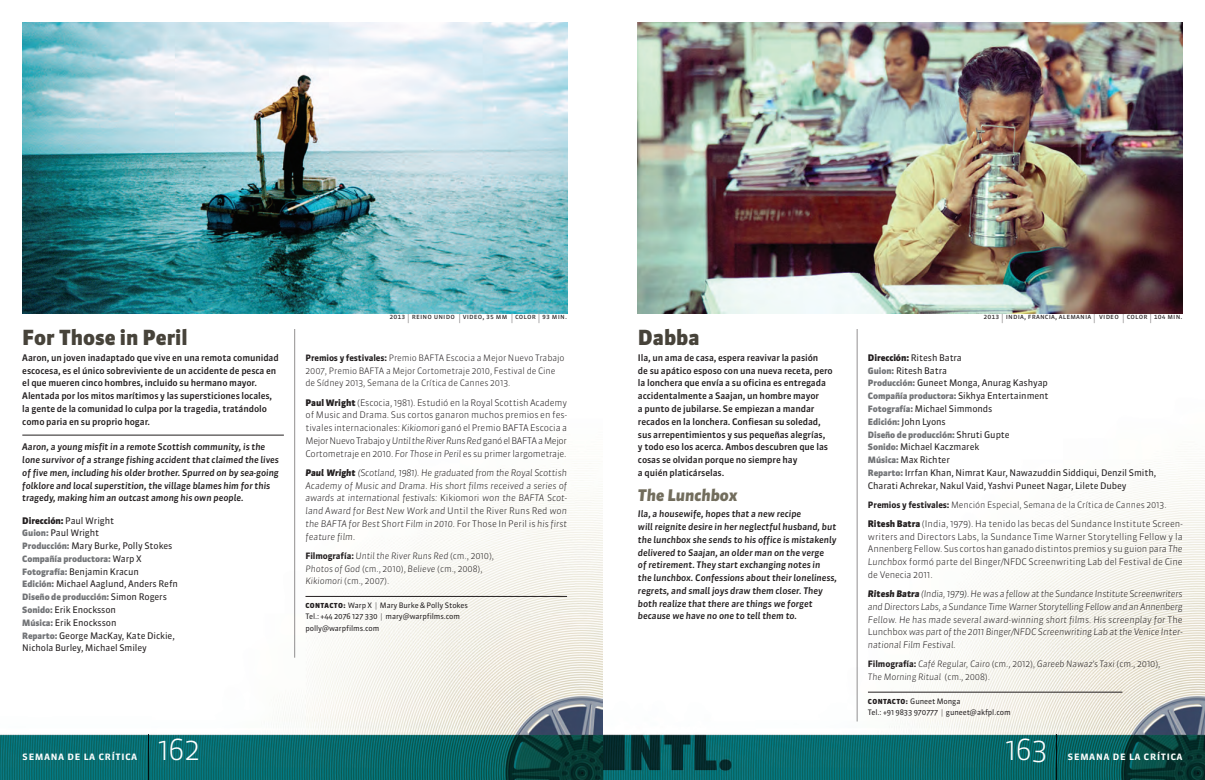
<style>
.page{position:relative;width:1205px;height:780px;background:#fff}
.page>*{position:absolute;margin:0;border:0;box-sizing:border-box;transform-origin:0 0}
.t1{font:300 28.88px "Sanuk";letter-spacing:-.01em;color:#fff}
.Título-Español{font:900 20.75px "Sanuk";color:#47433a}
.t2{font:italic 900 16px "Sanuk";color:#726d5d}
.t3{font:11.62px "Sanuk Medium SC";letter-spacing:.025em;color:#fff}
.t4{font:500 9px/12.8px "Sanuk";letter-spacing:-.01em;color:#231f20}
.t5{font:italic 500 9px/12.8px "Sanuk";letter-spacing:-.005em;color:#231f20}
.t6{font:italic 300 9px/12.8px "Sanuk";color:#231f20;text-align:justify}
.t7{font:300 9px/12.8px "Sanuk";letter-spacing:-.02em;color:#231f20;text-align:justify}
.t8{font:9px/12.8px "Sanuk";letter-spacing:-.01em;color:#231f20}
.t9{font:900 9px "Sanuk";letter-spacing:-.01em;color:#231f20}
.Cuerpo-Filmo_Fests{font:300 8.75px/12.8px "Sanuk";letter-spacing:-.01em;color:#231f20}
.t10{font:italic 300 8.75px "Sanuk";letter-spacing:-.01em;color:#231f20}
.t11{font:900 8.75px "Sanuk";letter-spacing:-.01em;color:#727477}
.t12{font:7.5px "Sanuk";letter-spacing:-.01em;color:#231f20}
.t13{font:7.5px "Sanuk Regular SC";letter-spacing:.015em;color:#231f20}
.s1{font-weight:400}
.s2{font-weight:900;font-size:8.75px;color:#727477}
.s3{font-weight:400;font-size:9px;color:#231f20}
.s4{font-family:"Sanuk";font-weight:100;font-size:9.75px}
.s5{font-weight:700}
.s6{font-weight:900}
.s7{font-style:italic}
.s8{font-style:normal}
.s9{font-weight:700;font-style:normal}
.s10{font-weight:900;font-size:6.88px}
.s11{font-weight:300}
</style>
<div class="page">
<img style="left:0;top:22px;width:1205px;height:758px">
<hr style="left:1056px;top:734px;width:1px;height:46px;background:#231f20">
<hr style="left:148px;top:734px;width:1px;height:46px;background:#231f20">
<hr style="left:857px;top:329px;width:1px;height:392px;background:#231f20">
<hr style="left:868px;top:691px;width:254px;height:1px;background:#231f20">
<img style="left:638px;top:22px;width:544px;height:291px">
<hr style="left:294px;top:329px;width:1px;height:328px;background:#231f20">
<hr style="left:22px;top:435px;width:262px;height:1px;background:#231f20">
<hr style="left:305px;top:596px;width:262px;height:1px;background:#231f20">
<img style="left:22px;top:22px;width:545px;height:291px">
<p class="Título-Español" style="left:22px;top:324px;width:167px">For Those in Peril</p>
<p class="t4" style="left:22px;top:351px;width:258px">Aaron, un joven inadaptado que vive en una remota comunidad escocesa, es el único sobreviviente de un accidente de pesca en el que mueren cinco hombres, incluido su hermano mayor.<br>Alentada por los mitos marítimos y las supersticiones locales,</p>
<p class="t4" style="left:22px;top:402px;width:246px">la gente de la comunidad lo culpa por la tragedia, tratándolo como paria en su proprio hogar.</p>
<p class="t5" style="left:22px;top:440px;width:258px">Aaron, a young misfit in a remote Scottish community, is the lone survivor of a strange fishing accident that claimed the lives of five men, including his older brother. Spurred on by sea-going folklore and local superstition, the village blames him for this tragedy, making him an outcast among his own people.</p>
<p class="t9" style="left:22px;top:515px;width:93px">Dirección: <span class="s1">Paul Wright</span></p>
<p class="t8" style="left:22px;top:526px;width:78px"><span class="s2">Guion:</span> Paul Wright</p>
<p class="t8" style="left:22px;top:539px;width:152px"><span class="s2">Producción:</span> Mary Burke, Polly Stokes</p>
<p class="t11" style="left:22px;top:553px;width:121px">Compañía productora: <span class="s3">Warp X</span></p>
<p class="t8" style="left:22px;top:565px;width:118px"><span class="s2">Fotografía:</span> Benjamin Kracun</p>
<p class="t8" style="left:22px;top:578px;width:157px"><span class="s2">Edición:</span> Michael Aaglund, Anders Refn</p>
<p class="t11" style="left:22px;top:591px;width:146px">Diseño de producción: <span class="s3">Simon Rogers</span></p>
<p class="t8" style="left:22px;top:603px;width:95px"><span class="s2">Sonido:</span> Erik Enocksson</p>
<p class="t8" style="left:22px;top:616px;width:96px"><span class="s2">Música:</span> Erik Enocksson</p>
<p class="t8" style="left:22px;top:629px;width:154px"><span class="s2">Reparto:</span> George MacKay, Kate Dickie,</p>
<p class="t8" style="left:22px;top:641px;width:126px">Nichola Burley, Michael Smiley</p>
<p class="t13" style="left:389px;top:312px;width:179px">2013 <span class="s4">|</span> reino unido <span class="s4">|</span> video, 35 mm <span class="s4">|</span> color <span class="s4">|</span> 93 min.</p>
<p class="Cuerpo-Filmo_Fests" style="left:305px;top:351px;width:261px"><span class="s5">Premios y festivales:</span> Premio BAFTA Escocia a Mejor Nuevo Trabajo<br>2007, Premio BAFTA a Mejor Cortometraje 2010, Festival de Cine</p>
<p class="Cuerpo-Filmo_Fests" style="left:305px;top:377px;width:206px">de Sídney 2013, Semana de la Crítica de Cannes 2013.</p>
<p class="t7" style="left:305px;top:396px;width:263px"><span class="s6">Paul Wright</span> (Escocia, 1981). Estudió en la Royal Scottish Academy of Music and Drama. Sus cortos ganaron muchos premios en fes&shy;tivales internacionales: <span class="s7">Kikiomori</span> ganó el Premio BAFTA Escocia a Mejor Nuevo Trabajo y <span class="s7">Until the River Runs Red</span> ganó el BAFTA a Mejor Cortometraje en 2010. <span class="s7">For Those in Peril</span> es su primer largometraje.</p>
<p class="t6" style="left:305px;top:466px;width:263px"><span class="s6">Paul Wright</span> (Scotland, 1981). He graduated from the Royal Scottish Academy of Music and Drama. His short films received a series of awards at international festivals: <span class="s8">Kikiomori</span> won the BAFTA Scot&shy;land Award for Best New Work and <span class="s8">Until the River Runs Red</span> won the BAFTA for Best Short Film in 2010. <span class="s8">For Those In Peril is</span> his first feature film.</p>
<p class="t10" style="left:305px;top:550px;width:190px"><span class="s9">Filmografía:</span> Until the River Runs Red <span class="s8">(cm., 2010),</span></p>
<p class="Cuerpo-Filmo_Fests" style="left:305px;top:562px;width:179px"><span class="s7">Photos of God</span> (cm., 2010), <span class="s7">Believe</span> (cm., 2008),</p>
<p class="Cuerpo-Filmo_Fests" style="left:305px;top:574px;width:85px"><span class="s7">Kikiomori</span> (cm., 2007).</p>
<p class="t12" style="left:305px;top:601px;width:164px"><span class="s10">CONTACTO:</span> Warp X <span class="s11">|</span> Mary Burke &amp; Polly Stokes</p>
<p class="t12" style="left:305px;top:612px;width:156px">Tel.: +44 2076 127 330 <span class="s11">|</span> mary@warpfilms.com</p>
<p class="t12" style="left:305px;top:623px;width:75px">polly@warpfilms.com</p>
<p class="Título-Español" style="left:638px;top:324px;width:63px">Dabba</p>
<p class="t4" style="left:638px;top:351px;width:182px">Ila, un ama de casa, espera reavivar la pasión</p>
<p class="t4" style="left:638px;top:364px;width:196px">de su apático esposo con una nueva receta, pero</p>
<p class="t4" style="left:638px;top:377px;width:190px">la lonchera que envía a su oficina es entregada accidentalmente a Saajan, un hombre mayor</p>
<p class="t4" style="left:638px;top:402px;width:184px">a punto de jubilarse. Se empiezan a mandar recados en la lonchera. Confiesan su soledad,</p>
<p class="t4" style="left:638px;top:428px;width:189px">sus arrepentimientos y sus pequeñas alegrías,</p>
<p class="t4" style="left:638px;top:440px;width:192px">y todo eso los acerca. Ambos descubren que las cosas se olvidan porque no siempre hay</p>
<p class="t4" style="left:638px;top:466px;width:88px">a quién platicárselas.</p>
<p class="t2" style="left:638px;top:485px;width:101px">The Lunchbox</p>
<p class="t5" style="left:638px;top:507px;width:165px">Ila, a housewife, hopes that a new recipe</p>
<p class="t5" style="left:638px;top:520px;width:200px;text-align:justify">will reignite desire in her neglectful husband, but the lunchbox she sends to his office is mistakenly delivered to Saajan, an older man on the verge</p>
<p class="t5" style="left:638px;top:558px;width:184px">of retirement. They start exchanging notes in</p>
<p class="t5" style="left:638px;top:571px;width:201px">the lunchbox. Confessions about their loneliness, regrets, and small joys draw them closer. They</p>
<p class="t5" style="left:638px;top:597px;width:176px">both realize that there are things we forget because we have no one to tell them to.</p>
<p class="t13" style="left:983px;top:312px;width:201px">2013 <span class="s4">|</span> india, francia, alemania <span class="s4">|</span> video <span class="s4">|</span> color <span class="s4">|</span> 104 min.</p>
<p class="t8" style="left:868px;top:351px;width:95px"><span class="s6">Dirección:</span> Ritesh Batra</p>
<p class="t8" style="left:868px;top:364px;width:81px"><span class="s2">Guion:</span> Ritesh Batra</p>
<p class="t8" style="left:868px;top:377px;width:181px"><span class="s2">Producción:</span> Guneet Monga, Anurag Kashyap</p>
<p class="t11" style="left:868px;top:390px;width:182px">Compañía productora: <span class="s3">Sikhya Entertainment</span></p>
<p class="t8" style="left:868px;top:402px;width:126px"><span class="s2">Fotografía:</span> Michael Simmonds</p>
<p class="t8" style="left:868px;top:415px;width:79px"><span class="s2">Edición:</span> John Lyons</p>
<p class="t11" style="left:868px;top:429px;width:143px">Diseño de producción: <span class="s3">Shruti Gupte</span></p>
<p class="t8" style="left:868px;top:440px;width:113px"><span class="s2">Sonido:</span> Michael Kaczmarek</p>
<p class="t8" style="left:868px;top:453px;width:83px"><span class="s2">Música:</span> Max Richter</p>
<p class="t8" style="left:868px;top:466px;width:290px"><span class="s2">Reparto:</span> Irrfan Khan, Nimrat Kaur, Nawazuddin Siddiqui, Denzil Smith,<br>Charati Achrekar, Nakul Vaid, Yashvi Puneet Nagar, Lilete Dubey</p>
<p class="Cuerpo-Filmo_Fests" style="left:868px;top:498px;width:300px"><span class="s5">Premios y festivales:</span> Mención Especial, Semana de la Crítica de Cannes 2013.</p>
<p class="t7" style="left:868px;top:517px;width:316px"><span class="s6">Ritesh Batra</span> (India, 1979). Ha tenido las becas del Sundance Institute Screen&shy;writers and Directors Labs, la Sundance Time Warner Storytelling Fellow y la Annenberg Fellow. Sus cortos han ganado distintos premios y su guion para <span class="s7">The Lunchbo</span>x formó parte del Binger/NFDC Screenwriting Lab del Festival de Cine de Venecia 2011.</p>
<p class="t6" style="left:868px;top:587px;width:316px"><span class="s6">Ritesh Batra</span> (India, 1979). He was a fellow at the Sundance Institute Screenwriters and Directors Labs, a Sundance Time Warner Storytelling Fellow and an Annenberg Fellow. He has made several award-winning short films. His screenplay for <span class="s8">The Lunchbox</span> was part of the 2011 Binger/NFDC Screenwriting Lab at the Venice Inter&shy;national Film Festival.</p>
<p class="t10" style="left:868px;top:658px;width:294px"><span class="s9">Filmografía:</span> Café Regular, Cairo <span class="s8">(cm., 2012)</span>, Gareeb Nawaz’s Taxi <span class="s8">(cm., 2010),</span></p>
<p class="t10" style="left:868px;top:671px;width:124px">The Morning Ritual <span class="s8">(cm., 2008).</span></p>
<p class="t12" style="left:868px;top:696px;width:94px"><span class="s10">CONTACTO:</span> Guneet Monga</p>
<p class="t12" style="left:868px;top:707px;width:144px">Tel.: +91 9833 970777 <span class="s11">|</span> guneet@akfpl.com</p>
<p class="t3" style="left:22px;top:748px;width:117px">semana de la crítica</p>
<p class="t1" style="left:158px;top:731px;width:44px">162</p>
<p class="t1" style="left:1005px;top:731px;width:44px">163</p>
<p class="t3" style="left:1067px;top:748px;width:117px">semana de la crítica</p>
</div>
